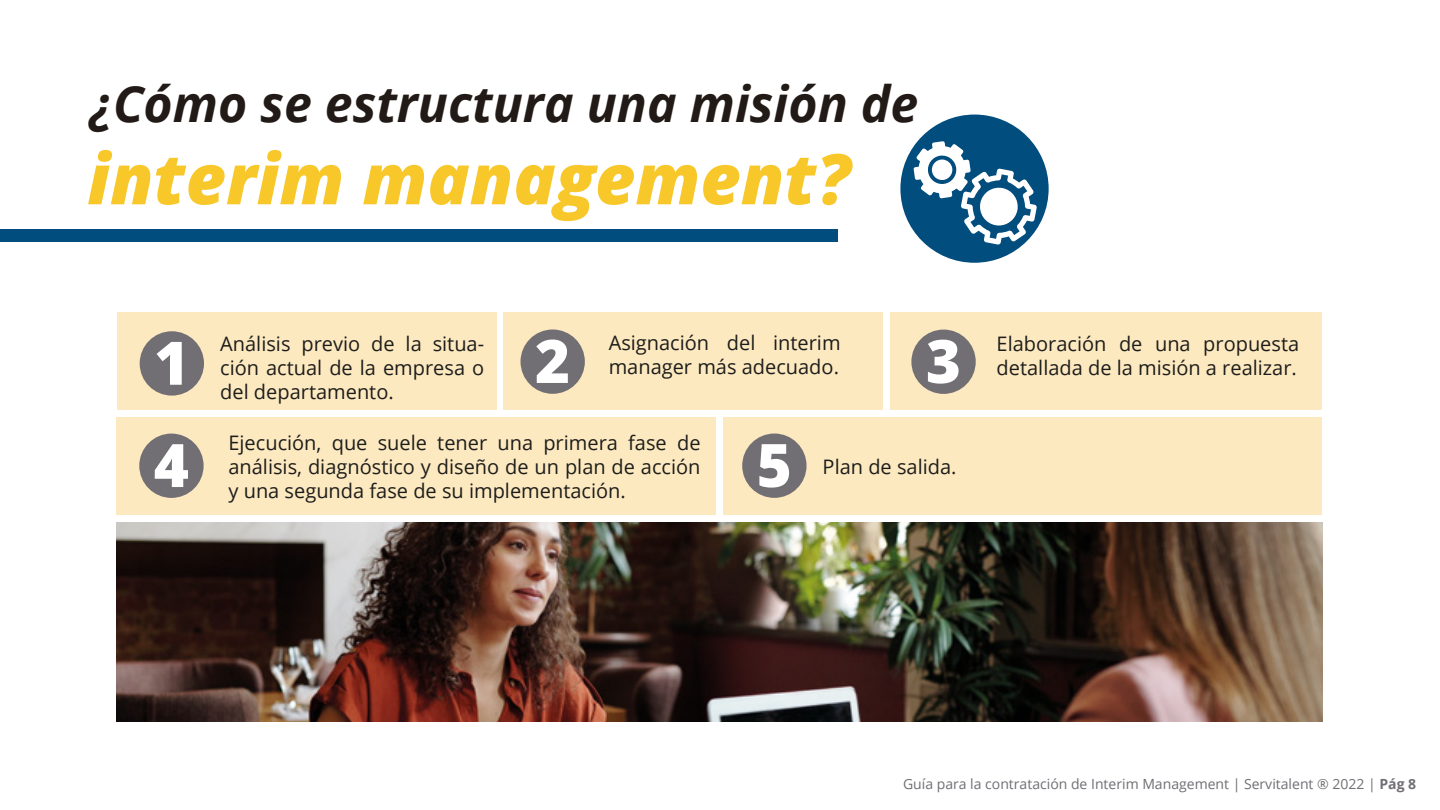
<style>
.page{position:relative;width:1440px;height:810px;background:#fff}
.page>*{position:absolute;margin:0;border:0;box-sizing:border-box;transform-origin:0 0}
.t1{font:italic 800 70px "Open Sans";color:#f8c82a}
.t2{font:800 60px "Open Sans";color:#fff}
.t3{font:italic 700 50px "Open Sans";color:#221a16}
.t4{font:20px/24px "Open Sans";color:#1d1d1b;text-align:justify}
.t5{font:14px "Open Sans";color:#716e74}
.s1{font-weight:700}
</style>
<div class="page">
<img style="left:116px;top:522px;width:1206px;height:200px">
<div style="left:117px;top:312px;width:379px;height:97px;background:#fde9c0"></div>
<div style="left:503px;top:312px;width:380px;height:97px;background:#fde9c0"></div>
<div style="left:116px;top:417px;width:600px;height:98px;background:#fde9c0"></div>
<div style="left:723px;top:417px;width:599px;height:98px;background:#fde9c0"></div>
<div style="left:890px;top:312px;width:432px;height:97px;background:#fde9c0"></div>
<div style="left:140px;top:331px;width:64px;height:65px;background:#716e74;border-radius:50%"></div>
<div style="left:0;top:229px;width:838px;height:13px;background:#004d7e"></div>
<div style="left:900px;top:115px;width:149px;height:148px;background:#004d7e;border-radius:50%"></div>
<svg style="left:914px;top:141px;width:123px;height:104px"></svg>
<div style="left:521px;top:329px;width:64px;height:65px;background:#716e74;border-radius:50%"></div>
<div style="left:911px;top:330px;width:65px;height:64px;background:#716e74;border-radius:50%"></div>
<div style="left:139px;top:434px;width:65px;height:64px;background:#716e74;border-radius:50%"></div>
<div style="left:742px;top:434px;width:65px;height:64px;background:#716e74;border-radius:50%"></div>
<h3 class="t3" style="left:90px;top:69px;width:830px">¿Cómo se estructura una misión de</h3>
<h1 class="t1" style="left:87px;top:126px;width:765px">interim management?</h1>
<p class="t4" style="left:220px;top:331px;width:265px">Análisis previo de la situa&shy;ción actual de la empresa o del departamento.</p>
<p class="t4" style="left:609px;top:330px;width:233px">Asignación del interim manager más adecuado.</p>
<p class="t4" style="left:997px;top:332px;width:304px">Elaboración de una propuesta detallada de la misión a realizar.</p>
<p class="t4" style="left:228px;top:430px;width:474px">Ejecución, que suele tener una primera fase de análisis, diagnóstico y diseño de un plan de acción y una segunda fase de su implementación.</p>
<h2 class="t2" style="left:154px;top:317px;width:37px">1</h2>
<h2 class="t2" style="left:535px;top:316px;width:37px">2</h2>
<h2 class="t2" style="left:926px;top:316px;width:37px">3</h2>
<h2 class="t2" style="left:154px;top:420px;width:37px">4</h2>
<h2 class="t2" style="left:757px;top:420px;width:37px">5</h2>
<p class="t4" style="left:823px;top:454px;width:135px">Plan de salida.</p>
<p class="t5" style="left:903px;top:775px;width:515px">Guía para la contratación de Interim Management | Servitalent ® 2022 | <span class="s1">Pág 8</span></p>
</div>
